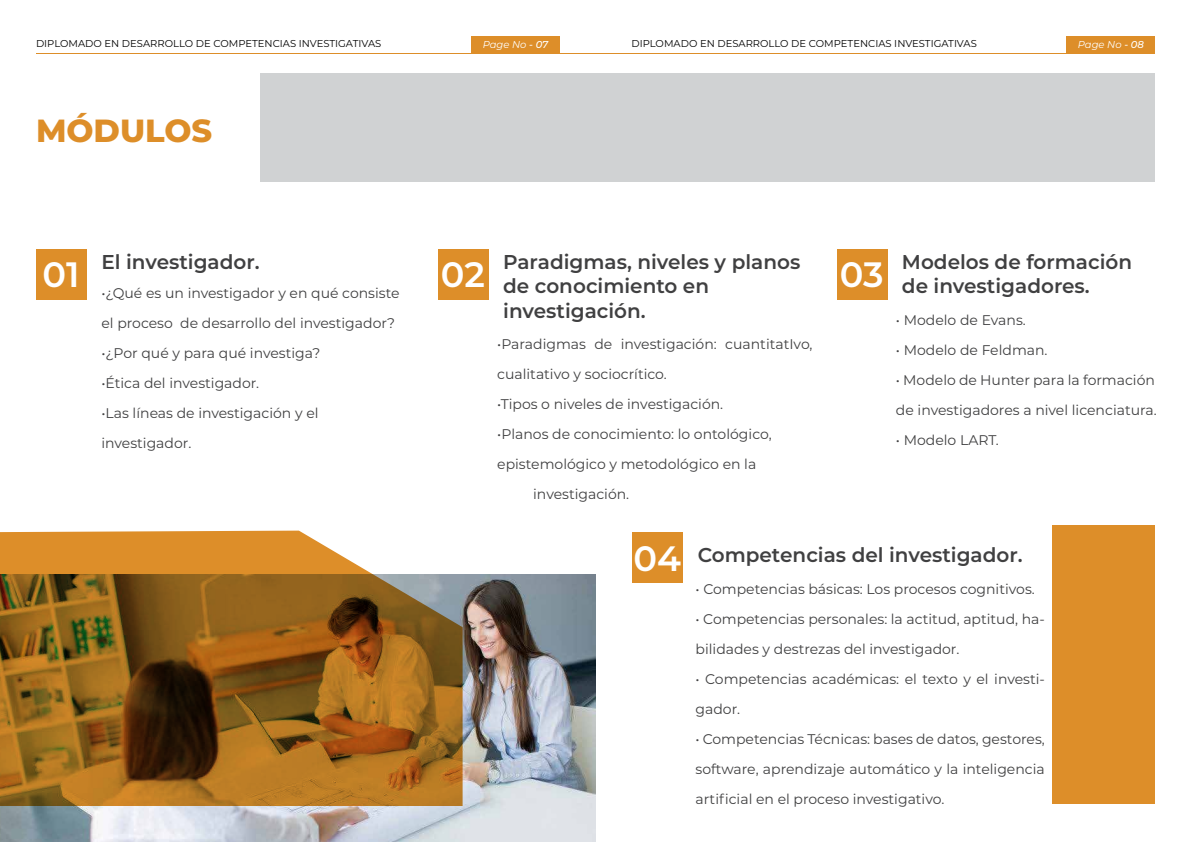
<style>
.page{position:relative;width:1191px;height:842px;background:#fff}
.page>*{position:absolute;margin:0;border:0;box-sizing:border-box;transform-origin:0 0}
.t1{font:600 35.2px "Montserrat";color:#fff}
.t2{font:800 32px "Montserrat";color:#dd8e29}
.t3{font:600 20px/24.7px "Montserrat";color:#404041}
.t4{font:14px/30px "Montserrat";color:#404041}
.t5{font:10px "Montserrat";color:#000}
.t6{font:italic 10px "Montserrat";color:#fff}
.s1{font-weight:500}
.s2{font-size:35.2px;color:#fff}
</style>
<div class="page">
<img style="left:0;top:574px;width:595px;height:268px">
<svg style="left:0;top:531px;width:462px;height:275px;background:#9b6b28"></svg>
<div style="left:36px;top:249px;width:50px;height:51px;background:#dd8e29"></div>
<hr style="left:36px;top:53px;width:1119px;height:1px;background:#dd8e29">
<div style="left:471px;top:36px;width:88px;height:18px;background:#dd8e29"></div>
<div style="left:1067px;top:36px;width:88px;height:18px;background:#dd8e29"></div>
<div style="left:1053px;top:525px;width:102px;height:279px;background:#dd8e29"></div>
<div style="left:439px;top:249px;width:50px;height:51px;background:#dd8e29"></div>
<div style="left:837px;top:249px;width:50px;height:51px;background:#dd8e29"></div>
<div style="left:632px;top:533px;width:50px;height:50px;background:#dd8e29"></div>
<div style="left:261px;top:73px;width:894px;height:108px;background:#d0d2d3"></div>
<p class="t5" style="left:36px;top:36px;width:347px">DIPLOMADO EN DESARROLLO DE COMPETENCIAS INVESTIGATIVAS</p>
<p class="t6" style="left:483px;top:37px;width:67px">Page No <span class="s1">- 07</span></p>
<p class="t5" style="left:631px;top:36px;width:347px">DIPLOMADO EN DESARROLLO DE COMPETENCIAS INVESTIGATIVAS</p>
<p class="t6" style="left:1078px;top:37px;width:68px">Page No <span class="s1">- 08</span></p>
<h2 class="t2" style="left:36px;top:107px;width:178px">MÓDULOS</h2>
<h1 class="t1" style="left:43px;top:250px;width:38px">01</h1>
<h3 class="t3" style="left:101px;top:248px;width:160px">El investigador.</h3>
<p class="t4" style="left:101px;top:277px;width:300px">•¿Qué es un investigador y en qué consiste el proceso de desarrollo del investigador?</p>
<p class="t4" style="left:101px;top:337px;width:220px">•¿Por qué y para qué investiga?</p>
<p class="t4" style="left:101px;top:367px;width:159px">•Ética del investigador.</p>
<p class="t4" style="left:101px;top:397px;width:219px">•Las líneas de investigación y el investigador.</p>
<h1 class="t1" style="left:441px;top:250px;width:45px">02</h1>
<h3 class="t3" style="left:503px;top:248px;width:299px">Paradigmas, niveles y planos de conocimiento en investigación.</h3>
<p class="t4" style="left:497px;top:328px;width:317px">•Paradigmas de investigación: cuantitatIvo, cualitativo y sociocrítico.</p>
<p class="t4" style="left:497px;top:388px;width:227px">•Tipos o niveles de investigación.</p>
<p class="t4" style="left:497px;top:418px;width:276px">•Planos de conocimiento: lo ontológico,</p>
<p class="t4" style="left:497px;top:448px;width:261px">epistemológico y metodológico en la</p>
<p class="t4" style="left:533px;top:478px;width:97px">investigación.</p>
<h3 class="t3" style="left:839px;top:248px;width:294px;text-indent:62px">Modelos de formación<br><sup>03</sup> de investigadores.</h3>
<p class="t4" style="left:896px;top:305px;width:131px">• Modelo de Evans.</p>
<p class="t4" style="left:896px;top:335px;width:153px">• Modelo de Feldman.</p>
<p class="t4" style="left:896px;top:365px;width:262px">• Modelo de Hunter para la formación de investigadores a nivel licenciatura.</p>
<p class="t4" style="left:896px;top:425px;width:104px">• Modelo LART.</p>
<h3 class="t3" style="left:633px;top:542px;width:390px"><span class="s2">04</span> Competencias del investigador.</h3>
<p class="t4" style="left:695px;top:574px;width:341px">• Competencias básicas: Los procesos cognitivos.</p>
<p class="t4" style="left:695px;top:604px;width:351px">• Competencias personales: la actitud, aptitud, ha&shy;bilidades y destrezas del investigador.</p>
<p class="t4" style="left:695px;top:664px;width:351px">• Competencias académicas: el texto y el investi&shy;gador.</p>
<p class="t4" style="left:695px;top:724px;width:351px;text-align:justify">• Competencias Técnicas: bases de datos, gestores, software, aprendizaje automático y la inteligencia artificial en el proceso investigativo.</p>
</div>
